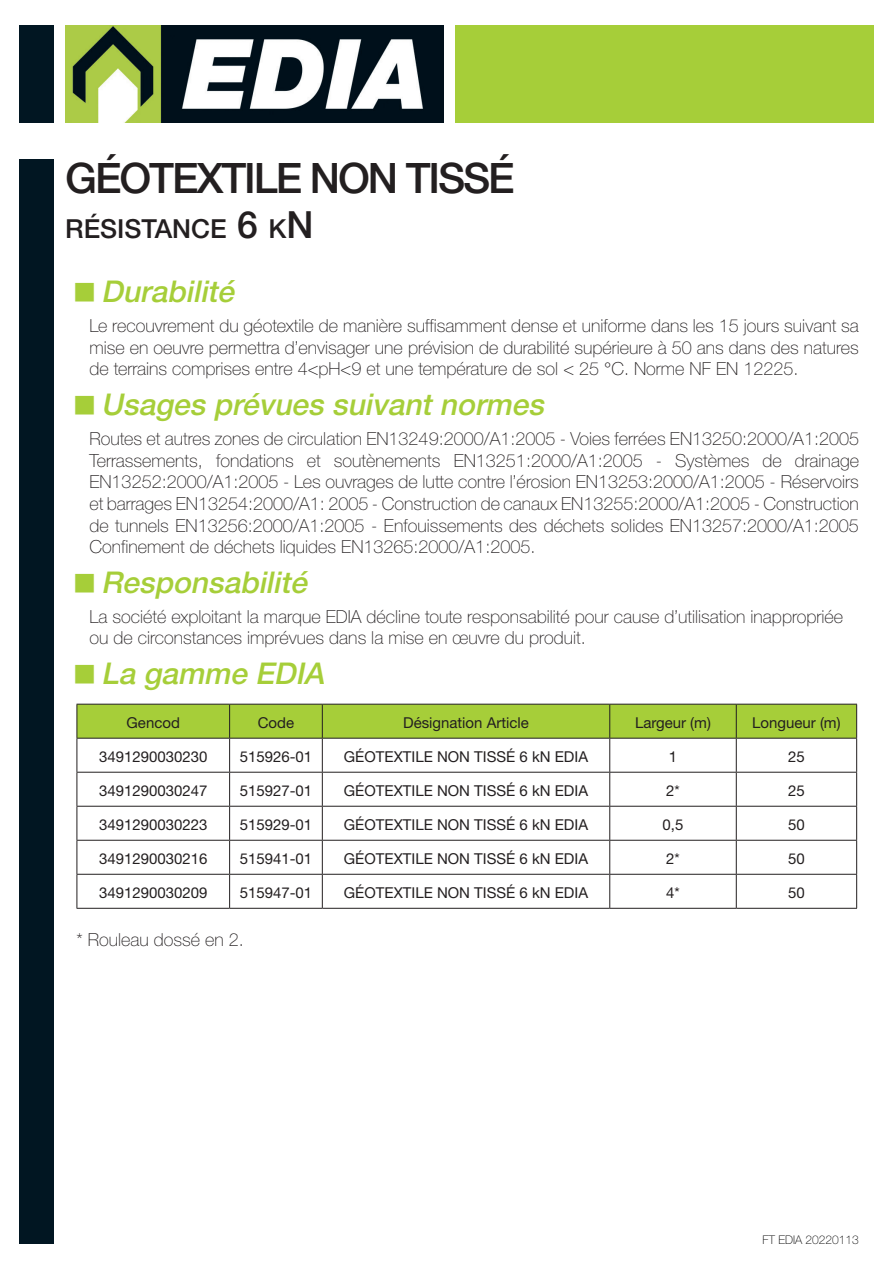
<style>
.page{position:relative;width:893px;height:1263px;background:#fff}
.page>*{position:absolute;margin:0;border:0;box-sizing:border-box;transform-origin:0 0}
.t1{font:500 42px "Helvetica Neue";letter-spacing:-.05em;color:#231f20}
.t2{font:italic 500 30px "Helvetica Neue";color:#a6ce39}
.t3{font:500 26.25px "Helvetica Neue";color:#231f20}
.t4{font:100 18px/21.6px "Helvetica Neue";color:#231f20;text-align:justify}
.t5{font:15px "Helvetica Neue";color:#231f20}
.t6{font:100 12px "Helvetica Neue";color:#000001}
.s1{font-size:37.5px}
</style>
<div class="page">
<img style="left:65px;top:25px;width:379px;height:98px">
<div style="left:20px;top:25px;width:34px;height:98px;background:#011622"></div>
<div style="left:455px;top:25px;width:418px;height:98px;background:#a6ce39"></div>
<div style="left:20px;top:159px;width:34px;height:1085px;background:#011622"></div>
<div style="left:78px;top:705px;width:778px;height:33px;background:#a6ce39"></div>
<hr style="left:77px;top:704px;width:153px;height:1px;background:#231f20">
<hr style="left:77px;top:704px;width:1px;height:34px;background:#231f20">
<hr style="left:230px;top:704px;width:92px;height:1px;background:#231f20">
<hr style="left:229px;top:704px;width:1px;height:34px;background:#231f20">
<hr style="left:322px;top:704px;width:288px;height:1px;background:#231f20">
<hr style="left:322px;top:704px;width:1px;height:34px;background:#231f20">
<hr style="left:610px;top:704px;width:126px;height:1px;background:#231f20">
<hr style="left:609px;top:704px;width:1px;height:34px;background:#231f20">
<hr style="left:736px;top:704px;width:121px;height:1px;background:#231f20">
<hr style="left:736px;top:704px;width:1px;height:34px;background:#231f20">
<hr style="left:856px;top:704px;width:1px;height:34px;background:#231f20">
<hr style="left:77px;top:738px;width:153px;height:1px;background:#231f20">
<hr style="left:77px;top:738px;width:1px;height:34px;background:#231f20">
<hr style="left:230px;top:738px;width:92px;height:1px;background:#231f20">
<hr style="left:229px;top:738px;width:1px;height:34px;background:#231f20">
<hr style="left:322px;top:738px;width:288px;height:1px;background:#231f20">
<hr style="left:322px;top:738px;width:1px;height:34px;background:#231f20">
<hr style="left:610px;top:738px;width:126px;height:1px;background:#231f20">
<hr style="left:609px;top:738px;width:1px;height:34px;background:#231f20">
<hr style="left:736px;top:738px;width:121px;height:1px;background:#231f20">
<hr style="left:736px;top:738px;width:1px;height:34px;background:#231f20">
<hr style="left:856px;top:738px;width:1px;height:34px;background:#231f20">
<hr style="left:77px;top:772px;width:153px;height:1px;background:#231f20">
<hr style="left:77px;top:772px;width:1px;height:34px;background:#231f20">
<hr style="left:230px;top:772px;width:92px;height:1px;background:#231f20">
<hr style="left:229px;top:772px;width:1px;height:34px;background:#231f20">
<hr style="left:322px;top:772px;width:288px;height:1px;background:#231f20">
<hr style="left:322px;top:772px;width:1px;height:34px;background:#231f20">
<hr style="left:610px;top:772px;width:126px;height:1px;background:#231f20">
<hr style="left:609px;top:772px;width:1px;height:34px;background:#231f20">
<hr style="left:736px;top:772px;width:121px;height:1px;background:#231f20">
<hr style="left:736px;top:772px;width:1px;height:34px;background:#231f20">
<hr style="left:856px;top:772px;width:1px;height:34px;background:#231f20">
<hr style="left:77px;top:806px;width:153px;height:1px;background:#231f20">
<hr style="left:77px;top:806px;width:1px;height:34px;background:#231f20">
<hr style="left:230px;top:806px;width:92px;height:1px;background:#231f20">
<hr style="left:229px;top:806px;width:1px;height:34px;background:#231f20">
<hr style="left:322px;top:806px;width:288px;height:1px;background:#231f20">
<hr style="left:322px;top:806px;width:1px;height:34px;background:#231f20">
<hr style="left:610px;top:806px;width:126px;height:1px;background:#231f20">
<hr style="left:609px;top:806px;width:1px;height:34px;background:#231f20">
<hr style="left:736px;top:806px;width:121px;height:1px;background:#231f20">
<hr style="left:736px;top:806px;width:1px;height:34px;background:#231f20">
<hr style="left:856px;top:806px;width:1px;height:34px;background:#231f20">
<hr style="left:77px;top:840px;width:153px;height:1px;background:#231f20">
<hr style="left:77px;top:841px;width:1px;height:33px;background:#231f20">
<hr style="left:230px;top:840px;width:92px;height:1px;background:#231f20">
<hr style="left:229px;top:841px;width:1px;height:33px;background:#231f20">
<hr style="left:322px;top:840px;width:288px;height:1px;background:#231f20">
<hr style="left:322px;top:841px;width:1px;height:33px;background:#231f20">
<hr style="left:610px;top:840px;width:126px;height:1px;background:#231f20">
<hr style="left:609px;top:841px;width:1px;height:33px;background:#231f20">
<hr style="left:736px;top:840px;width:121px;height:1px;background:#231f20">
<hr style="left:736px;top:841px;width:1px;height:33px;background:#231f20">
<hr style="left:856px;top:841px;width:1px;height:33px;background:#231f20">
<hr style="left:77px;top:874px;width:153px;height:1px;background:#231f20">
<hr style="left:77px;top:875px;width:1px;height:33px;background:#231f20">
<hr style="left:230px;top:874px;width:92px;height:1px;background:#231f20">
<hr style="left:229px;top:875px;width:1px;height:33px;background:#231f20">
<hr style="left:322px;top:874px;width:288px;height:1px;background:#231f20">
<hr style="left:322px;top:875px;width:1px;height:33px;background:#231f20">
<hr style="left:610px;top:874px;width:126px;height:1px;background:#231f20">
<hr style="left:609px;top:875px;width:1px;height:33px;background:#231f20">
<hr style="left:736px;top:874px;width:121px;height:1px;background:#231f20">
<hr style="left:736px;top:875px;width:1px;height:33px;background:#231f20">
<hr style="left:856px;top:875px;width:1px;height:33px;background:#231f20">
<hr style="left:77px;top:908px;width:153px;height:1px;background:#231f20">
<hr style="left:230px;top:908px;width:92px;height:1px;background:#231f20">
<hr style="left:322px;top:908px;width:288px;height:1px;background:#231f20">
<hr style="left:610px;top:908px;width:126px;height:1px;background:#231f20">
<hr style="left:736px;top:908px;width:121px;height:1px;background:#231f20">
<h1 class="t1" style="left:65px;top:144px;width:451px">GÉOTEXTILE NON TISSÉ</h1>
<h3 class="t3" style="left:65px;top:208px;width:34px">RÉSIST</h3>
<h3 class="t3" style="left:155px;top:208px;width:160px">ANCE <span class="s1">6</span> K<span class="s1">N</span></h3>
<h2 class="t2" style="left:101px;top:267px;width:143px">Durabilité</h2>
<p class="t4" style="left:89px;top:315px;width:771px">Le recouvrement du géotextile de manière suffisamment dense et uniforme dans les 15 jours suivant sa mise en oeuvre permettra d’envisager une prévision de durabilité supérieure à 50 ans dans des natures de terrains comprises entre 4&lt;pH&lt;9 et une température de sol &lt; 25 °C. Norme NF EN 12225.</p>
<h2 class="t2" style="left:101px;top:380px;width:453px">Usagesprévuessuivantnormes</h2>
<p class="t4" style="left:89px;top:428px;width:771px">Routes et autres zones de circulation EN13249:2000/A1:2005 - Voies ferrées EN13250:2000/A1:2005<br>Terrassements, fondations et soutènements EN13251:2000/A1:2005 - Systèmes de drainage EN13252:2000/A1:2005 - Les ouvrages de lutte contre l’érosion EN13253:2000/A1:2005 - Réservoirs et barrages EN13254:2000/A1: 2005 - Construction de canaux EN13255:2000/A1:2005 - Construction de tunnels EN13256:2000/A1:2005 - Enfouissements des déchets solides EN13257:2000/A1:2005<br>Confinement de déchets liquides EN13265:2000/A1:2005.</p>
<h2 class="t2" style="left:101px;top:558px;width:216px">Responsabilité</h2>
<p class="t4" style="left:89px;top:605px;width:755px">La société exploitant la marque EDIA décline toute responsabilité pour cause d’utilisation inappropriée ou de circonstances imprévues dans la mise en œuvre du produit.</p>
<h2 class="t2" style="left:101px;top:649px;width:233px">La gamme EDIA</h2>
<p class="t5" style="left:127px;top:712px;width:55px">Gencod</p>
<p class="t5" style="left:258px;top:712px;width:38px">Code</p>
<p class="t5" style="left:403px;top:712px;width:127px">Désignation Article</p>
<p class="t5" style="left:635px;top:712px;width:77px">Largeur (m)</p>
<p class="t5" style="left:752px;top:712px;width:90px">Longueur (m)</p>
<p class="t5" style="left:99px;top:746px;width:110px">3491290030230</p>
<p class="t5" style="left:240px;top:746px;width:74px">515926-01</p>
<p class="t5" style="left:344px;top:746px;width:246px">GÉOTEXTILE NON TISSÉ 6 kN EDIA</p>
<p class="t5" style="left:669px;top:746px;width:10px">1</p>
<p class="t5" style="left:788px;top:746px;width:18px">25</p>
<p class="t5" style="left:99px;top:780px;width:110px">3491290030247</p>
<p class="t5" style="left:240px;top:780px;width:74px">515927-01</p>
<p class="t5" style="left:344px;top:780px;width:246px">GÉOTEXTILE NON TISSÉ 6 kN EDIA</p>
<p class="t5" style="left:666px;top:780px;width:15px">2*</p>
<p class="t5" style="left:788px;top:780px;width:18px">25</p>
<p class="t5" style="left:99px;top:814px;width:110px">3491290030223</p>
<p class="t5" style="left:240px;top:814px;width:74px">515929-01</p>
<p class="t5" style="left:344px;top:814px;width:246px">GÉOTEXTILE NON TISSÉ 6 kN EDIA</p>
<p class="t5" style="left:663px;top:814px;width:22px">0,5</p>
<p class="t5" style="left:788px;top:814px;width:18px">50</p>
<p class="t5" style="left:99px;top:848px;width:110px">3491290030216</p>
<p class="t5" style="left:240px;top:848px;width:74px">515941-01</p>
<p class="t5" style="left:344px;top:848px;width:246px">GÉOTEXTILE NON TISSÉ 6 kN EDIA</p>
<p class="t5" style="left:666px;top:848px;width:15px">2*</p>
<p class="t5" style="left:788px;top:848px;width:18px">50</p>
<p class="t5" style="left:99px;top:882px;width:110px">3491290030209</p>
<p class="t5" style="left:240px;top:882px;width:74px">515947-01</p>
<p class="t5" style="left:344px;top:882px;width:246px">GÉOTEXTILE NON TISSÉ 6 kN EDIA</p>
<p class="t5" style="left:666px;top:882px;width:15px">4*</p>
<p class="t5" style="left:788px;top:882px;width:18px">50</p>
<p class="t4" style="left:77px;top:928px;width:169px">* Rouleau dossé en 2.</p>
<p class="t6" style="left:763px;top:1230px;width:98px">FT EDIA 20220113</p>
</div>
